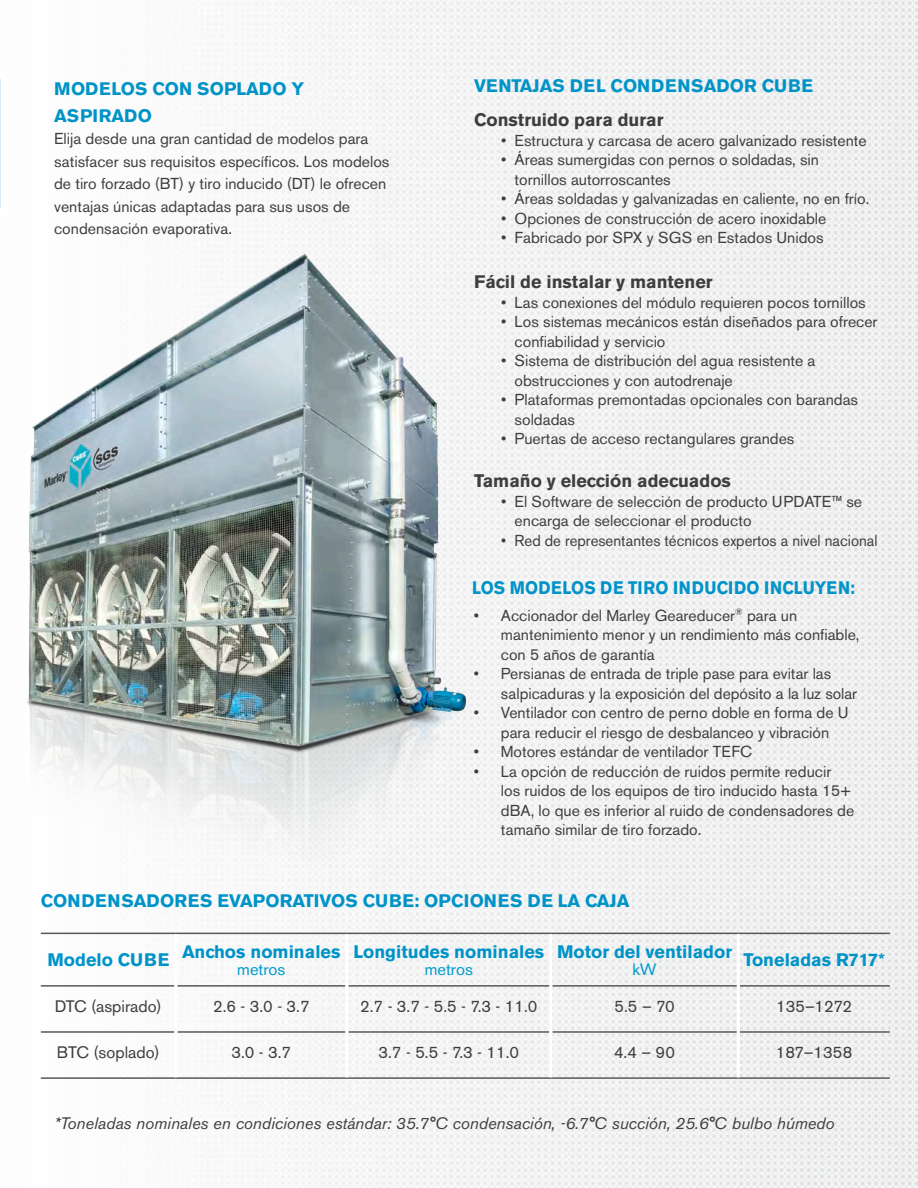
<style>
.page{position:relative;width:918px;height:1188px;background:#fff}
.page>*{position:absolute;margin:0;border:0;box-sizing:border-box;transform-origin:0 0}
.t1{font:700 18px/27px "Akzidenz Grotesk BE";color:#0093c8}
.t2{font:700 18px "Akzidenz Grotesk BE";color:#3e3e3f}
.t3{font:700 18px "Akzidenz Grotesk BE";letter-spacing:.02em;color:#0093c8;scale:.92 1}
.t4{font:16.5px "Akzidenz Grotesk BE";color:#3e3e3f}
.t5{font:italic 16.5px "Akzidenz Grotesk BE";color:#3e3e3f}
.t6{font:16.5px "Akzidenz Grotesk BE";color:#009acc}
.t7{font:15.75px/19.5px "Akzidenz Grotesk BE";color:#3e3e3f}
.t8{font:15.75px "Akzidenz Grotesk BE";color:#3e3e3f;scale:.95 1}
</style>
<div class="page">
<img style="left:40px;top:0;width:878px;height:1188px">
<svg style="left:0;top:79px;width:1px;height:63px"></svg>
<img style="left:68px;top:234px;width:402px;height:626px">
<img style="left:0;top:142px;width:68px;height:793px">
<hr style="left:41px;top:933px;width:135px;height:1px;background:#57585a">
<hr style="left:176px;top:933px;width:171px;height:1px;background:#57585a">
<hr style="left:347px;top:933px;width:204px;height:1px;background:#57585a">
<hr style="left:551px;top:933px;width:187px;height:1px;background:#57585a">
<hr style="left:738px;top:933px;width:152px;height:1px;background:#57585a">
<hr style="left:41px;top:985px;width:133px;height:2px;background:#57585a">
<hr style="left:177px;top:985px;width:168px;height:2px;background:#57585a">
<hr style="left:348px;top:985px;width:201px;height:2px;background:#57585a">
<hr style="left:552px;top:985px;width:185px;height:2px;background:#57585a">
<hr style="left:740px;top:985px;width:150px;height:2px;background:#57585a">
<hr style="left:41px;top:1031px;width:133px;height:2px;background:#57585a">
<hr style="left:177px;top:1031px;width:168px;height:2px;background:#57585a">
<hr style="left:348px;top:1031px;width:201px;height:2px;background:#57585a">
<hr style="left:552px;top:1031px;width:185px;height:2px;background:#57585a">
<hr style="left:740px;top:1031px;width:150px;height:2px;background:#57585a">
<hr style="left:41px;top:1077px;width:135px;height:2px;background:#57585a">
<hr style="left:176px;top:1077px;width:171px;height:2px;background:#57585a">
<hr style="left:347px;top:1077px;width:204px;height:2px;background:#57585a">
<hr style="left:551px;top:1077px;width:187px;height:2px;background:#57585a">
<hr style="left:738px;top:1077px;width:152px;height:2px;background:#57585a">
<hr style="left:174px;top:934px;width:3px;height:52px;background:#fff">
<hr style="left:345px;top:934px;width:3px;height:52px;background:#fff">
<hr style="left:549px;top:934px;width:3px;height:52px;background:#fff">
<hr style="left:737px;top:934px;width:3px;height:52px;background:#fff">
<hr style="left:174px;top:986px;width:3px;height:46px;background:#fff">
<hr style="left:345px;top:986px;width:3px;height:46px;background:#fff">
<hr style="left:549px;top:986px;width:3px;height:46px;background:#fff">
<hr style="left:737px;top:986px;width:3px;height:46px;background:#fff">
<hr style="left:174px;top:1032px;width:3px;height:45px;background:#fff">
<hr style="left:345px;top:1032px;width:3px;height:45px;background:#fff">
<hr style="left:549px;top:1032px;width:3px;height:45px;background:#fff">
<hr style="left:737px;top:1032px;width:3px;height:45px;background:#fff">
<p class="t1" style="left:54px;top:75px;width:252px">MODELOS CON SOPLADO Y<br>ASPIRADO</p>
<p class="t7" style="left:54px;top:128px;width:337px;line-height:22.5px">Elija desde una gran cantidad de modelos para satisfacer sus requisitos específicos. Los modelos de tiro forzado (BT) y tiro inducido (DT) le ofrecen ventajas únicas adaptadas para sus usos de condensación evaporativa.</p>
<p class="t1" style="left:474px;top:73px;width:341px">VENTAJAS DEL CONDENSADOR CUBE</p>
<p class="t2" style="left:474px;top:109px;width:191px">Construido para durar</p>
<p class="t7" style="left:501px;top:130px;width:367px">• Estructura y carcasa de acero galvanizado resistente</p>
<p class="t7" style="left:515px;top:150px;width:306px;text-indent:-14px">• Áreas sumergidas con pernos o soldadas, sin tornillos autorroscantes</p>
<p class="t7" style="left:501px;top:189px;width:370px">• Áreas soldadas y galvanizadas en caliente, no en frío.</p>
<p class="t7" style="left:501px;top:208px;width:327px">• Opciones de construcción de acero inoxidable</p>
<p class="t7" style="left:501px;top:228px;width:324px">• Fabricado por SPX y SGS en Estados Unidos</p>
<p class="t2" style="left:474px;top:272px;width:240px">Fácil de instalar y mantener</p>
<p class="t7" style="left:501px;top:293px;width:366px">• Las conexiones del módulo requieren pocos tornillos</p>
<p class="t7" style="left:515px;top:312px;width:364px;text-indent:-14px">• Los sistemas mecánicos están diseñados para ofrecer confiabilidad y servicio</p>
<p class="t7" style="left:515px;top:351px;width:302px;text-indent:-14px">• Sistema de distribución del agua resistente a obstrucciones y con autodrenaje</p>
<p class="t7" style="left:515px;top:390px;width:345px;text-indent:-14px">• Plataformas premontadas opcionales con barandas soldadas</p>
<p class="t7" style="left:501px;top:429px;width:295px">• Puertas de acceso rectangulares grandes</p>
<p class="t2" style="left:474px;top:471px;width:258px">Tamaño y elección adecuados</p>
<p class="t7" style="left:515px;top:492px;width:349px;text-indent:-14px">• El Software de selección de producto UPDATE™ se encarga de seleccionar el producto</p>
<p class="t8" style="left:501px;top:531px;width:398px">• Red de representantes técnicos expertos a nivel nacional</p>
<p class="t3" style="left:472px;top:578px;width:418px">LOS MODELOS DE TIRO INDUCIDO INCLUYEN:</p>
<p class="t7" style="left:501px;top:605px;width:360px;text-indent:-27px">• Accionador del Marley Geareducer<sup>®</sup> para un mantenimiento menor y un rendimiento más confiable, con 5 años de garantía</p>
<p class="t7" style="left:501px;top:664px;width:358px;text-indent:-27px">• Persianas de entrada de triple pase para evitar las salpicaduras y la exposición del depósito a la luz solar</p>
<p class="t7" style="left:474px;top:703px;width:376px;text-align:center">• Ventilador con centro de perno doble en forma de U para reducir el riesgo de desbalanceo y vibración</p>
<p class="t7" style="left:474px;top:742px;width:280px">• Motores estándar de ventilador TEFC</p>
<p class="t7" style="left:501px;top:761px;width:355px;text-indent:-27px">• La opción de reducción de ruidos permite reducir los ruidos de los equipos de tiro inducido hasta 15+ dBA, lo que es inferior al ruido de condensadores de tamaño similar de tiro forzado.</p>
<p class="t1" style="left:41px;top:888px;width:590px">CONDENSADORES EVAPORATIVOS CUBE: OPCIONES DE LA CAJA</p>
<p class="t1" style="left:47px;top:947px;width:123px">Modelo CUBE</p>
<p class="t1" style="left:182px;top:939px;width:160px">Anchos nominales</p>
<p class="t6" style="left:237px;top:959px;width:50px">metros</p>
<p class="t1" style="left:353px;top:939px;width:192px">Longitudes nominales</p>
<p class="t6" style="left:425px;top:959px;width:50px">metros</p>
<p class="t1" style="left:557px;top:939px;width:177px">Motor del ventilador</p>
<p class="t6" style="left:632px;top:959px;width:26px">kW</p>
<p class="t1" style="left:743px;top:947px;width:143px">Toneladas R717*</p>
<p class="t4" style="left:55px;top:996px;width:108px">DTC (aspirado)</p>
<p class="t4" style="left:213px;top:996px;width:98px">2.6 - 3.0 - 3.7</p>
<p class="t4" style="left:360px;top:996px;width:179px">2.7 - 3.7 - 5.5 - 7.3 - 11.0</p>
<p class="t4" style="left:615px;top:996px;width:62px">5.5 – 70</p>
<p class="t4" style="left:776px;top:996px;width:77px">135–1272</p>
<p class="t4" style="left:57px;top:1042px;width:104px">BTC (soplado)</p>
<p class="t4" style="left:231px;top:1042px;width:61px">3.0 - 3.7</p>
<p class="t4" style="left:379px;top:1042px;width:142px">3.7 - 5.5 - 7.3 - 11.0</p>
<p class="t4" style="left:614px;top:1042px;width:63px">4.4 – 90</p>
<p class="t4" style="left:776px;top:1042px;width:78px">187–1358</p>
<p class="t5" style="left:54px;top:1114px;width:782px">*Toneladas nominales en condiciones estándar: 35.7°C condensación, -6.7°C succión, 25.6°C bulbo húmedo</p>
</div>
